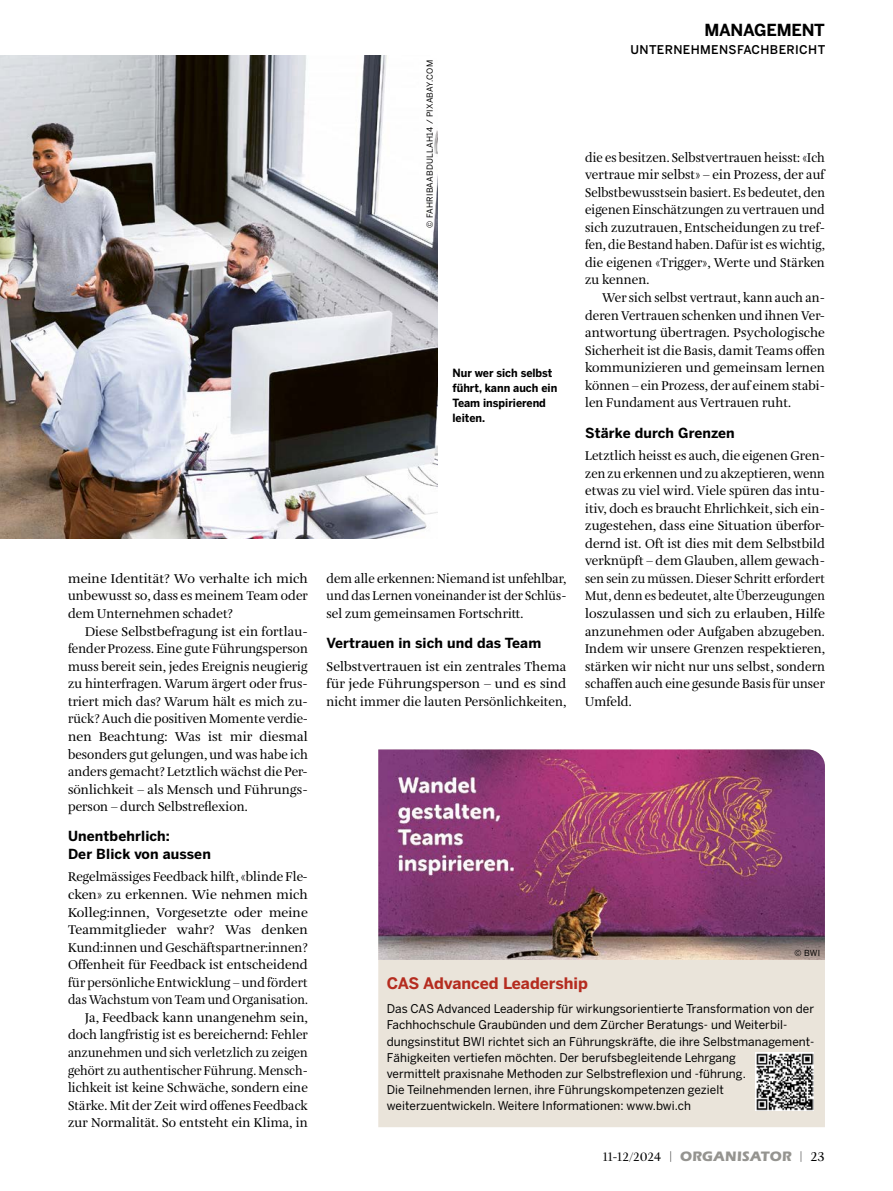
<style>
.page{position:relative;width:893px;height:1191px;background:#fff}
.page>*{position:absolute;margin:0;border:0;box-sizing:border-box;transform-origin:0 0}
.t1{font:700 16.5px "Benton Sans";letter-spacing:-.015em;color:#000}
.t2{font:700 15.75px "Benton Sans";color:#b52c1f}
.t3{font:700 13.8px/17.5px "Benton Sans";letter-spacing:.01em;color:#000}
.t4{font:13.2px/17.5px "Amalia Pro";letter-spacing:.005em;color:#000;text-align:justify}
.t5{font:13.2px/17.5px "Amalia Pro";letter-spacing:.005em;color:#000;text-align:justify;scale:.95 1}
.t6{font:13.2px/17.5px "Amalia Pro";letter-spacing:.005em;color:#000;text-align:justify;scale:.96 1}
.t7{font:12.75px "Amalia Pro";color:#000}
.t8{font:12px/16.2px "Benton Sans";letter-spacing:.005em;color:#000}
.t9{font:500 12px "Benton Sans";letter-spacing:.03em;color:#000}
.t10{font:700 11.25px/15px "Benton Sans";color:#000;scale:.95 1}
.t11{font:8.25px "Benton Sans";letter-spacing:.03em;color:#000}
.s1{font-family:"Eras Bold ITC";font-size:13.5px;color:#959490}
.s2{font-size:13.5px}
</style>
<div class="page">
<img style="left:0;top:55px;width:437px;height:483px">
<div style="left:378px;top:960px;width:447px;height:167px;background:#eae4da"></div>
<img style="left:378px;top:749px;width:447px;height:211px">
<img style="left:755px;top:1052px;width:58px;height:59px">
<p class="t4" style="left:68px;top:570px;width:241px">meine Identität? Wo verhalte ich mich unbewusst so, dass es meinem Team oder dem Unternehmen schadet?</p>
<p class="t4" style="left:68px;top:623px;width:241px;text-indent:17px">Diese Selbstbefragung ist ein fortlau&shy;fender Prozess. Eine gute Führungsperson muss bereit sein, jedes Ereignis neugierig zu hinterfragen. Warum ärgert oder frus&shy;triert mich das? Warum hält es mich zu&shy;rück? Auch die positiven Momente verdie&shy;nen Beachtung: Was ist mir diesmal besonders gut gelungen, und was habe ich anders gemacht? Letztlich wächst die Per&shy;sönlichkeit – als Mensch und Führungs&shy;person – durch Selbstreflexion.</p>
<p class="t3" style="left:68px;top:828px;width:144px">Unentbehrlich:<br>Der Blick von aussen</p>
<p class="t4" style="left:68px;top:868px;width:241px;text-align:right">Regelmässiges Feedback hilft, «blinde Fle&shy;cken» zu erkennen. Wie nehmen mich Kolleg:innen, Vorgesetzte oder meine Teammitglieder wahr? Was denken Kund:innen und Geschäftspartner:innen?<br>Offenheit für Feedback ist entscheidend für persönliche Entwicklung – und fördert das Wachstum von Team und Organisation.<br>Ja, Feedback kann unangenehm sein, doch langfristig ist es bereichernd: Fehler anzunehmen und sich verletzlich zu zeigen gehört zu authentischer Führung. Mensch&shy;lichkeit ist keine Schwäche, sondern eine Stärke. Mit der Zeit wird offenes Feedback zur Normalität. So entsteht ein Klima, in</p>
<p class="t1" style="left:704px;top:21px;width:122px">MANAGEMENT</p>
<p class="t11" style="left:425px;top:228px;width:169px;rotate:-90deg">© FAHRIBAABDULLAH14 / PIXABAY.COM</p>
<p class="t10" style="left:452px;top:365px;width:112px">Nur wer sich selbst führt, kann auch ein<br>Team inspirierend leiten.</p>
<p class="t6" style="left:327px;top:570px;width:251px">dem alle erkennen: Niemand ist unfehlbar, und das Lernen voneinander ist der Schlüs&shy;sel zum gemeinsamen Fortschritt.</p>
<p class="t3" style="left:327px;top:635px;width:216px">Vertrauen in sich und das Team</p>
<p class="t4" style="left:327px;top:658px;width:241px">Selbstvertrauen ist ein zentrales Thema für jede Führungsperson – und es sind nicht immer die lauten Persönlichkeiten,</p>
<p class="t9" style="left:630px;top:43px;width:196px">UNTERNEHMENSFACHBERICHT</p>
<p class="t5" style="left:585px;top:149px;width:254px">die es besitzen. Selbstvertrauen heisst: «Ich vertraue mir selbst» – ein Prozess, der auf Selbstbewusstsein basiert. Es bedeutet, den eigenen Einschätzungen zu vertrauen und sich zuzutrauen, Entscheidungen zu tref&shy;fen, die Bestand haben. Dafür ist es wichtig, die eigenen «Trigger», Werte und Stärken zu kennen.</p>
<p class="t4" style="left:585px;top:289px;width:241px;text-indent:17px">Wer sich selbst vertraut, kann auch an&shy;deren Vertrauen schenken und ihnen Ver&shy;antwortung übertragen. Psychologische Sicherheit ist die Basis, damit Teams offen kommunizieren und gemeinsam lernen können – ein Prozess, der auf einem stabi&shy;len Fundament aus Vertrauen ruht.</p>
<p class="t3" style="left:585px;top:424px;width:151px">Stärke durch Grenzen</p>
<p class="t4" style="left:585px;top:447px;width:241px">Letztlich heisst es auch, die eigenen Gren&shy;zen zu erkennen und zu akzeptieren, wenn etwas zu viel wird. Viele spüren das intu&shy;itiv, doch es braucht Ehrlichkeit, sich ein&shy;zugestehen, dass eine Situation überfor&shy;dernd ist. Oft ist dies mit dem Selbstbild verknüpft – dem Glauben, allem gewach&shy;sen sein zu müssen. Dieser Schritt erfordert Mut, denn es bedeutet, alte Überzeugungen loszulassen und sich zu erlauben, Hilfe anzunehmen oder Aufgaben abzugeben.<br>Indem wir unsere Grenzen respektieren, stärken wir nicht nur uns selbst, sondern schaffen auch eine gesunde Basis für unser Umfeld.</p>
<p class="t11" style="left:794px;top:948px;width:27px">© BWI</p>
<p class="t2" style="left:387px;top:973px;width:203px">CAS Advanced Leadership</p>
<p class="t8" style="left:387px;top:1001px;width:429px">Das CAS Advanced Leadership für wirkungsorientierte Transformation von der Fachhochschule Graubünden und dem Zürcher Beratungs- und Weiterbil&shy;dungsinstitut BWI richtet sich an Führungskräfte, die ihre Selbstmanagement-Fähigkeiten vertiefen möchten. Der berufsbegleitende Lehrgang<br>vermittelt praxisnahe Methoden zur Selbstreflexion und -führung.<br>Die Teilnehmenden lernen, ihre Führungskompetenzen gezielt weiterzuentwickeln. Weitere Informationen: www.bwi.ch</p>
<p class="t7" style="left:603px;top:1149px;width:223px">11-12/2024 | <span class="s1">ORGANISATOR</span> | <span class="s2">23</span></p>
</div>
